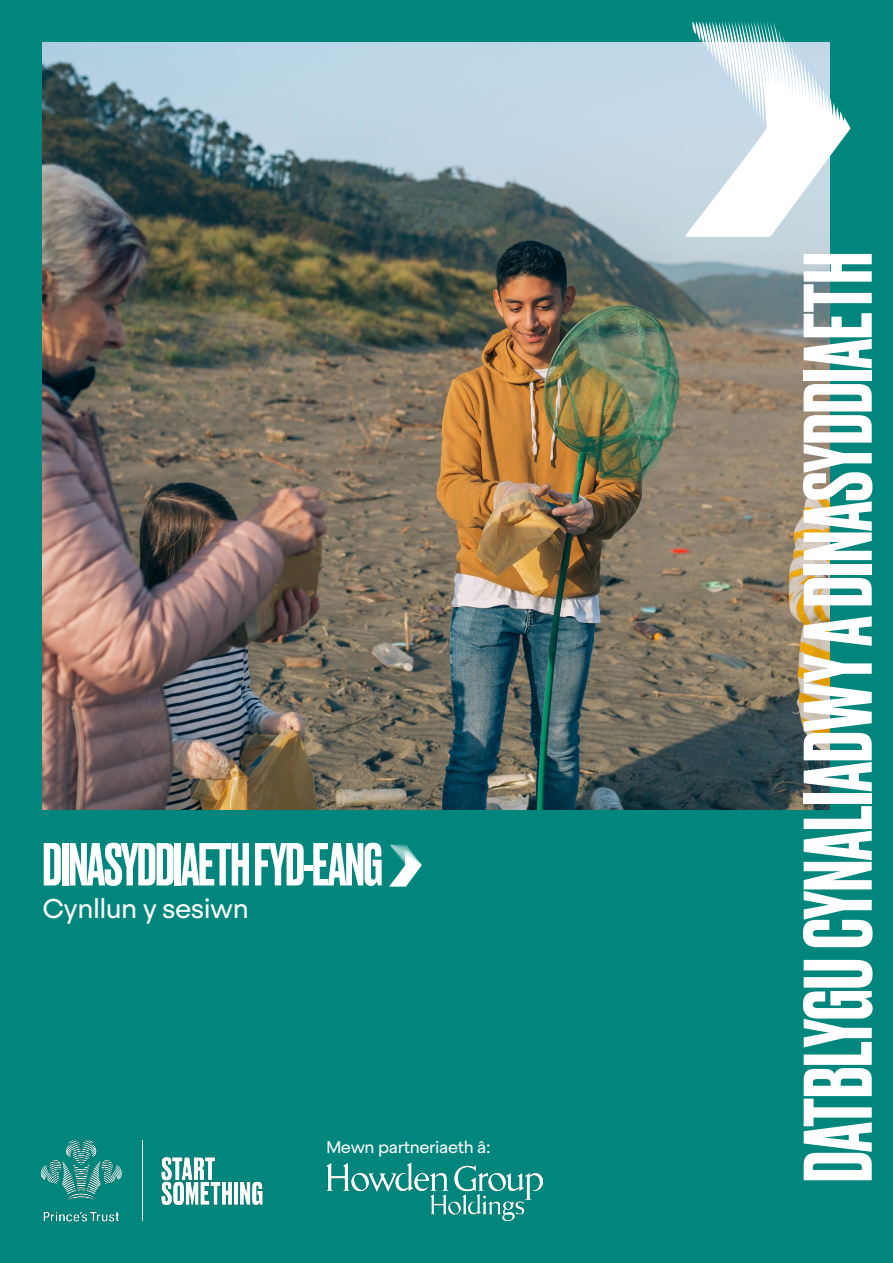
<style>
.page{position:relative;width:893px;height:1263px;background:#00867c}
.page>*{position:absolute;margin:0;border:0;box-sizing:border-box;transform-origin:0 0}
.t1{font:500 91.5px "Druk";color:#fff}
.t2{font:500 57px "Druk";letter-spacing:-.02em;color:#fff}
.t3{font:27px "Steradian";letter-spacing:-.02em;color:#fff}
.t4{font:16.65px "Steradian";letter-spacing:-.02em;color:#fff}
</style>
<div class="page">
<img style="left:43px;top:43px;width:786px;height:766px">
<img style="left:40px;top:1140px;width:223px;height:82px">
<svg style="left:685px;top:21px;width:165px;height:216px"></svg>
<svg style="left:389px;top:844px;width:33px;height:43px"></svg>
<img style="left:327px;top:1163px;width:216px;height:57px">
<p class="t2" style="left:43px;top:825px;width:342px">DINASYDDIAETH FYD-EANG</p>
<p class="t3" style="left:43px;top:892px;width:208px">Cynllun y sesiwn</p>
<p class="t4" style="left:326px;top:1137px;width:166px">Mewn partneriaeth â:</p>
<p class="t1" style="left:775px;top:1182px;width:932px;rotate:-90deg">DATBLYGU CYNALIADWY A DINASYDDIAETH</p>
</div>
